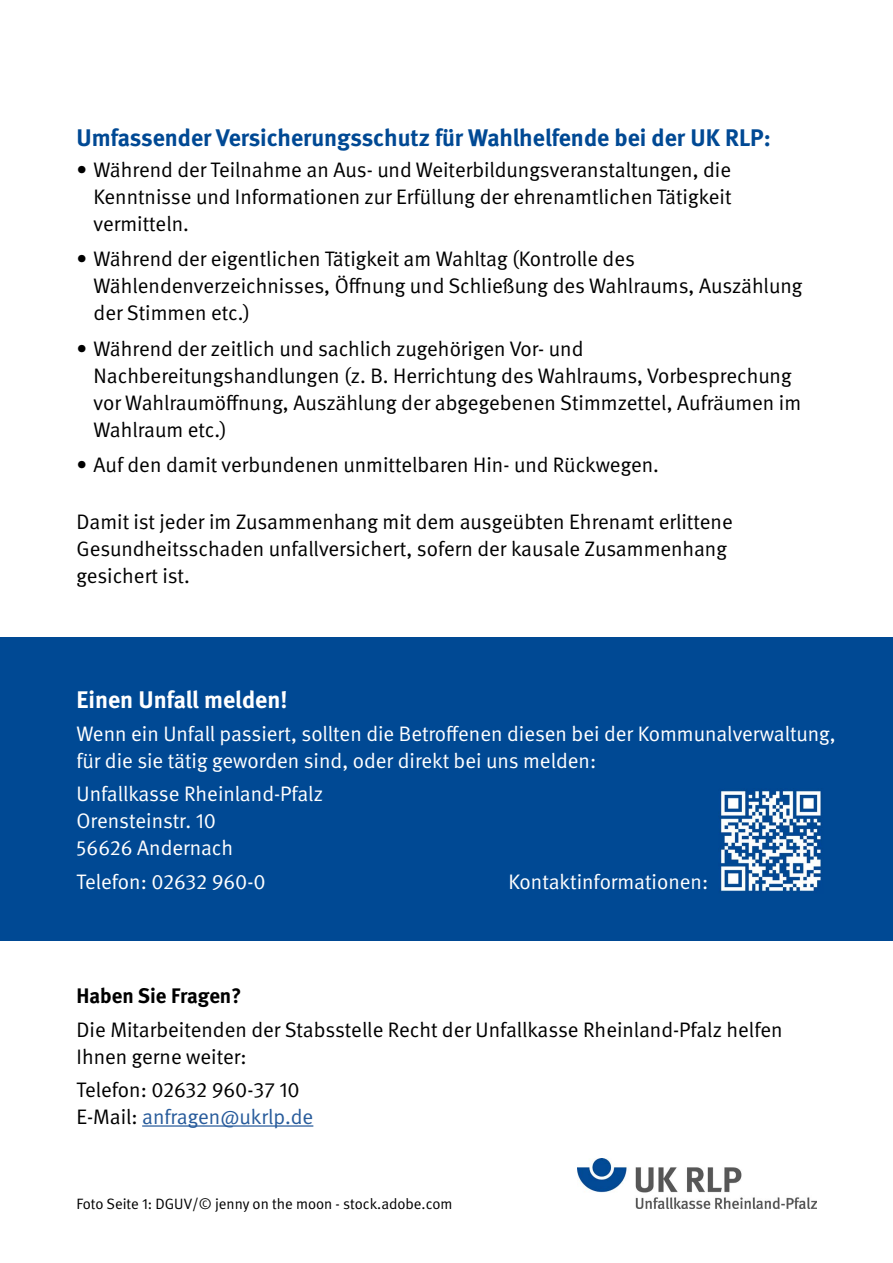
<style>
.page{position:relative;width:893px;height:1263px;background:#fff}
.page>*{position:absolute;margin:0;border:0;box-sizing:border-box;transform-origin:0 0}
.Überschrift_3{font:700 24px "DGUV Meta";color:#004994}
.Fliesstext{font:700 24px "DGUV Meta";color:#fff}
.Fliesstext-2{font:21px/27px "DGUV Meta";color:#000}
.Fliesstext-3{font:21px/27px "DGUV Meta";color:#fff}
.Fliesstext-4{font:700 21px "DGUV Meta";color:#000}
.t1{font:15px "DGUV Meta";color:#000}
.s1{color:#275b9b}
</style>
<div class="page">
<div style="left:0;top:637px;width:893px;height:304px;background:#004994"></div>
<hr style="left:142px;top:1125px;width:171px;height:1px;background:#275b9b">
<img style="left:578px;top:1158px;width:238px;height:51px">
<img style="left:720px;top:790px;width:102px;height:102px">
<h3 class="Überschrift_3" style="left:77px;top:123px;width:696px">Umfassender Versicherungsschutz für Wahlhelfende bei der UK RLP:</h3>
<p class="Fliesstext-2" style="left:94px;top:157px;width:639px;text-align:justify;text-indent:-17px">• Während der Teilnahme an Aus- und Weiterbildungsveranstaltungen, die Kenntnisse und Informationen zur Erfüllung der ehrenamtlichen Tätigkeit vermitteln.</p>
<p class="Fliesstext-2" style="left:94px;top:246px;width:710px;text-indent:-17px">• Während der eigentlichen Tätigkeit am Wahltag (Kontrolle des<br>Wählendenverzeichnisses, Öffnung und Schließung des Wahlraums, Auszählung der Stimmen etc.)</p>
<p class="Fliesstext-2" style="left:94px;top:336px;width:709px;text-indent:-17px">• Während der zeitlich und sachlich zugehörigen Vor- und Nachbereitungshandlungen (z. B. Herrichtung des Wahlraums, Vorbesprechung vor Wahlraumöffnung, Auszählung der abgegebenen Stimmzettel, Aufräumen im Wahlraum etc.)</p>
<p class="Fliesstext-2" style="left:77px;top:452px;width:584px">• Auf den damit verbundenen unmittelbaren Hin- und Rückwegen.</p>
<p class="Fliesstext-2" style="left:77px;top:509px;width:658px">Damit ist jeder im Zusammenhang mit dem ausgeübten Ehrenamt erlittene<br>Gesundheitsschaden unfallversichert, sofern der kausale Zusammenhang gesichert ist.</p>
<p class="Fliesstext" style="left:77px;top:685px;width:212px">Einen Unfall melden!</p>
<p class="Fliesstext-3" style="left:77px;top:721px;width:761px">Wenn ein Unfall passiert, sollten die Betroffenen diesen bei der Kommunalverwaltung, für die sie tätig geworden sind, oder direkt bei uns melden:</p>
<p class="Fliesstext-3" style="left:77px;top:781px;width:248px">Unfallkasse Rheinland-Pfalz<br>Orensteinstr. 10<br>56626 Andernach</p>
<p class="Fliesstext-3" style="left:77px;top:868px;width:191px">Telefon: 02632 960-0</p>
<p class="Fliesstext-3" style="left:508px;top:868px;width:201px">Kontaktinformationen:</p>
<p class="Fliesstext-4" style="left:77px;top:983px;width:166px">Haben Sie Fragen?</p>
<p class="Fliesstext-2" style="left:77px;top:1016px;width:708px">Die Mitarbeitenden der Stabsstelle Recht der Unfallkasse Rheinland-Pfalz helfen<br>Ihnen gerne weiter:</p>
<p class="Fliesstext-2" style="left:77px;top:1076px;width:238px">Telefon: 02632 960-37 10<br>E-Mail: <span class="s1">anfragen@ukrlp.de</span></p>
<p class="t1" style="left:77px;top:1195px;width:377px">Foto Seite 1: DGUV/© jenny on the moon - stock.adobe.com</p>
</div>
